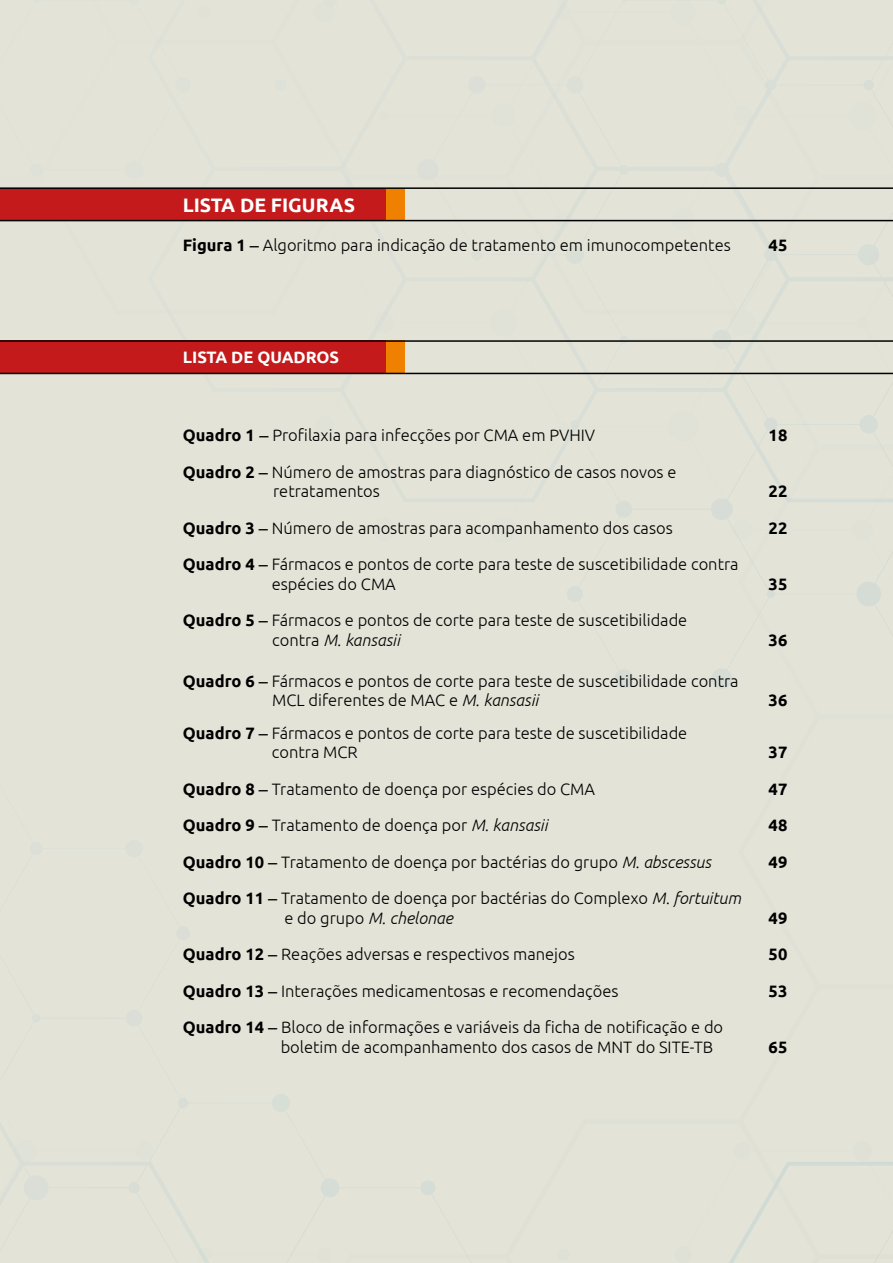
<style>
.page{position:relative;width:893px;height:1263px;background:#e3e3d8}
.page>*{position:absolute;margin:0;border:0;box-sizing:border-box;transform-origin:0 0}
.t1{font:700 19.5px "Ubuntu";color:#fff}
.t2{font:300 16.5px/19.5px "Ubuntu";color:#000}
.t3{font:700 16.5px "Ubuntu";color:#000}
.t4{font:700 16.5px "Ubuntu";color:#fff}
.s1{font-weight:700}
.s2{font-family:"Arial";font-weight:400}
.s3{font-style:italic}
</style>
<div class="page">
<p class="t1" style="left:183px;top:193px;width:174px">LISTA DE FIGURAS</p>
<p class="t2" style="left:183px;top:235px;width:549px"><span class="s1">Figura 1</span> <span class="s2">–</span> Algoritmo para indicação de tratamento em imunocompetentes</p>
<p class="t3" style="left:769px;top:235px;width:20px">45</p>
<p class="t4" style="left:183px;top:347px;width:158px">LISTA DE QUADROS</p>
<p class="t2" style="left:183px;top:425px;width:414px"><span class="s1">Quadro 1</span> <span class="s2">–</span> Profilaxia para infecções por CMA em PVHIV</p>
<p class="t3" style="left:769px;top:425px;width:20px">18</p>
<p class="t2" style="left:273px;top:462px;width:405px;text-indent:-90px"><span class="s1">Quadro 2</span> <span class="s2">–</span> Número de amostras para diagnóstico de casos novos e retratamentos</p>
<p class="t3" style="left:769px;top:481px;width:20px">22</p>
<p class="t2" style="left:183px;top:518px;width:491px"><span class="s1">Quadro 3</span> <span class="s2">–</span> Número de amostras para acompanhamento dos casos</p>
<p class="t3" style="left:769px;top:518px;width:20px">22</p>
<p class="t2" style="left:272px;top:554px;width:468px;text-indent:-89px"><span class="s1">Quadro 4</span> <span class="s2">–</span> Fármacos e pontos de corte para teste de suscetibilidade contra espécies do CMA</p>
<p class="t3" style="left:769px;top:574px;width:20px">35</p>
<p class="t2" style="left:272px;top:610px;width:417px;text-indent:-89px"><span class="s1">Quadro 5</span> <span class="s2">–</span> Fármacos e pontos de corte para teste de suscetibilidade contra <span class="s3">M. kansasii</span></p>
<p class="t2" style="left:272px;top:671px;width:468px;text-indent:-89px"><span class="s1">Quadro 6</span> <span class="s2">–</span> Fármacos e pontos de corte para teste de suscetibilidade contra<br>MCL diferentes de MAC e <span class="s3">M. kansasii</span></p>
<p class="t2" style="left:272px;top:722px;width:417px;text-indent:-89px"><span class="s1">Quadro 7</span> <span class="s2">–</span> Fármacos e pontos de corte para teste de suscetibilidade contra MCR</p>
<p class="t3" style="left:769px;top:630px;width:20px">36</p>
<p class="t3" style="left:769px;top:690px;width:20px">36</p>
<p class="t3" style="left:769px;top:742px;width:20px">37</p>
<p class="t2" style="left:183px;top:778px;width:414px"><span class="s1">Quadro 8</span> <span class="s2">–</span> Tratamento de doença por espécies do CMA</p>
<p class="t3" style="left:769px;top:779px;width:20px">47</p>
<p class="t2" style="left:183px;top:815px;width:366px"><span class="s1">Quadro 9</span> <span class="s2">–</span> Tratamento de doença por <span class="s3">M. kansasii</span></p>
<p class="t3" style="left:769px;top:815px;width:20px">48</p>
<p class="t2" style="left:183px;top:851px;width:530px"><span class="s1">Quadro 10</span> <span class="s2">–</span> Tratamento de doença por bactérias do grupo <span class="s3">M. abscessus</span></p>
<p class="t3" style="left:769px;top:852px;width:20px">49</p>
<p class="t2" style="left:284px;top:888px;width:458px;text-indent:-102px"><span class="s1">Quadro 11</span> <span class="s2">–</span> Tratamento de doença por bactérias do Complexo <span class="s3">M. fortuitum </span>e do grupo <span class="s3">M. chelonae</span></p>
<p class="t3" style="left:769px;top:908px;width:20px">49</p>
<p class="t2" style="left:183px;top:944px;width:394px"><span class="s1">Quadro 12</span> <span class="s2">–</span> Reações adversas e respectivos manejos</p>
<p class="t3" style="left:769px;top:944px;width:20px">50</p>
<p class="t2" style="left:183px;top:980px;width:437px"><span class="s1">Quadro 13</span> <span class="s2">–</span> Interações medicamentosas e recomendações</p>
<p class="t3" style="left:769px;top:981px;width:20px">53</p>
<p class="t2" style="left:281px;top:1017px;width:444px;text-indent:-98px"><span class="s1">Quadro 14</span> <span class="s2">–</span> Bloco de informações e variáveis da ficha de notificação e do boletim de acompanhamento dos casos de MNT do SITE-TB</p>
<p class="t3" style="left:769px;top:1037px;width:20px">65</p>
</div>
